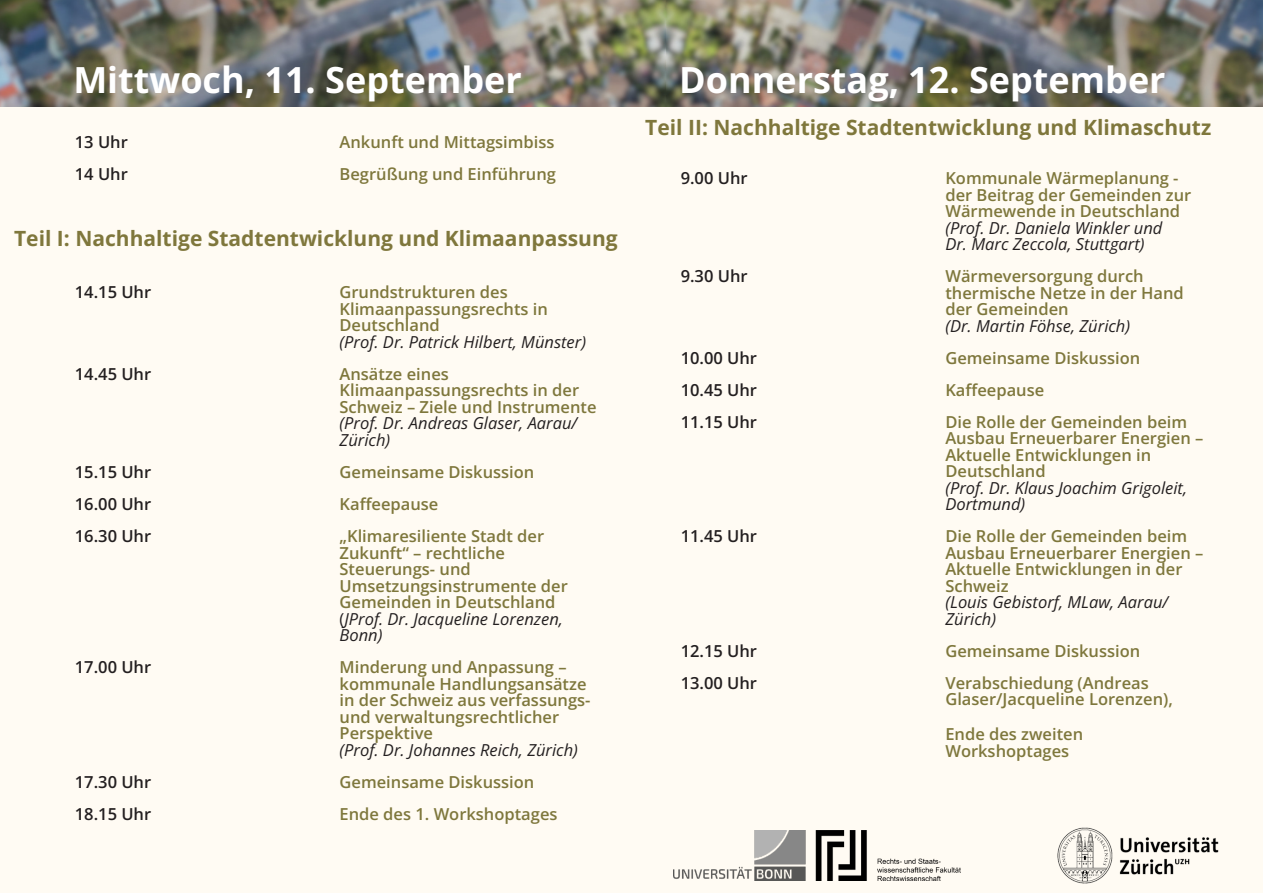
<style>
.page{position:relative;width:1263px;height:893px;background:#fff}
.page>*{position:absolute;margin:0;border:0;box-sizing:border-box;transform-origin:0 0}
.t1{font:700 36px "Open Sans";color:#fff}
.t2{font:700 21px "Open Sans";color:#7f773c}
.t3{font:600 16.5px/16.5px "Open Sans";color:#7e773c}
.t4{font:italic 16.5px/16.5px "Open Sans";color:#231f20}
.t5{font:600 16.5px "Open Sans";color:#231f20}
.s1{font-weight:400;color:#231f20}
.s2{font-weight:400;font-style:italic;color:#231f20}
</style>
<div class="page">
<div style="left:0;top:106px;width:1263px;height:787px;background:#fffbf3"></div>
<img style="left:0;top:0;width:1263px;height:106px">
<img style="left:1057px;top:827px;width:162px;height:57px">
<img style="left:674px;top:830px;width:286px;height:51px">
<h1 class="t1" style="left:73px;top:55px;width:450px">Mittwoch, 11. September</h1>
<h1 class="t1" style="left:679px;top:55px;width:488px">Donnerstag, 12. September</h1>
<p class="t5" style="left:75px;top:130px;width:55px">13 Uhr</p>
<p class="t3" style="left:340px;top:133px;width:216px">Ankunft und Mittagsimbiss</p>
<p class="t5" style="left:75px;top:162px;width:55px">14 Uhr</p>
<p class="t3" style="left:340px;top:165px;width:218px">Begrüßung und Einführung</p>
<p class="t2" style="left:645px;top:113px;width:567px">Teil II: Nachhaltige Stadtentwicklung und Klimaschutz</p>
<p class="t5" style="left:681px;top:167px;width:68px">9.00 Uhr</p>
<p class="t3" style="left:945px;top:170px;width:247px">Kommunale Wärmeplanung - der Beitrag der Gemeinden zur<br>Wärmewende in Deutschland</p>
<p class="t4" style="left:945px;top:219px;width:218px">(Prof. Dr. Daniela Winkler und<br>Dr. Marc Zeccola, Stuttgart)</p>
<p class="t5" style="left:681px;top:265px;width:68px">9.30 Uhr</p>
<p class="t3" style="left:945px;top:268px;width:240px">Wärmeversorgung durch thermische Netze in der Hand der Gemeinden</p>
<p class="t4" style="left:945px;top:317px;width:186px">(Dr. Martin Föhse, Zürich)</p>
<p class="t5" style="left:681px;top:346px;width:78px">10.00 Uhr</p>
<p class="t3" style="left:945px;top:349px;width:196px">Gemeinsame Diskussion</p>
<p class="t5" style="left:681px;top:378px;width:78px">10.45 Uhr</p>
<p class="t3" style="left:945px;top:381px;width:100px">Kaffeepause</p>
<p class="t5" style="left:681px;top:410px;width:78px">11.15 Uhr</p>
<p class="t3" style="left:945px;top:413px;width:259px">Die Rolle der Gemeinden beim<br>Ausbau Erneuerbarer Energien –<br>Aktuelle Entwicklungen in<br>Deutschland</p>
<p class="t4" style="left:945px;top:479px;width:243px">(Prof. Dr. Klaus Joachim Grigoleit,<br>Dortmund)</p>
<p class="t5" style="left:681px;top:525px;width:78px">11.45 Uhr</p>
<p class="t3" style="left:945px;top:528px;width:259px">Die Rolle der Gemeinden beim<br>Ausbau Erneuerbarer Energien –<br>Aktuelle Entwicklungen in der<br>Schweiz</p>
<p class="t4" style="left:945px;top:594px;width:224px">(Louis Gebistorf, MLaw, Aarau/<br>Zürich)</p>
<p class="t5" style="left:681px;top:639px;width:78px">12.15 Uhr</p>
<p class="t3" style="left:945px;top:642px;width:196px">Gemeinsame Diskussion</p>
<p class="t5" style="left:681px;top:671px;width:78px">13.00 Uhr</p>
<p class="t3" style="left:945px;top:674px;width:229px">Verabschiedung (Andreas<br>Glaser/Jacqueline Lorenzen),</p>
<p class="t3" style="left:945px;top:725px;width:139px">Ende des zweiten<br>Workshoptages</p>
<p class="t2" style="left:14px;top:224px;width:605px">Teil I: Nachhaltige Stadtentwicklung und Klimaanpassung</p>
<p class="t5" style="left:75px;top:281px;width:78px">14.15 Uhr</p>
<p class="t3" style="left:340px;top:284px;width:210px">Grundstrukturen des<br>Klimaanpassungsrechts in<br>Deutschland</p>
<p class="t4" style="left:340px;top:333px;width:248px">(Prof. Dr. Patrick Hilbert, Münster)</p>
<p class="t5" style="left:75px;top:362px;width:78px">14.45 Uhr</p>
<p class="t3" style="left:340px;top:365px;width:258px">Ansätze eines<br>Klimaanpassungsrechts in der<br>Schweiz – Ziele und Instrumente</p>
<p class="t4" style="left:340px;top:415px;width:239px">(Prof. Dr. Andreas Glaser, Aarau/<br>Zürich)</p>
<p class="t5" style="left:75px;top:460px;width:78px">15.15 Uhr</p>
<p class="t3" style="left:340px;top:463px;width:196px">Gemeinsame Diskussion</p>
<p class="t5" style="left:75px;top:492px;width:78px">16.00 Uhr</p>
<p class="t3" style="left:340px;top:495px;width:100px">Kaffeepause</p>
<p class="t5" style="left:75px;top:524px;width:78px">16.30 Uhr</p>
<p class="t3" style="left:340px;top:527px;width:230px">„Klimaresiliente Stadt der<br>Zukunft“ – rechtliche<br>Steuerungs- und<br>Umsetzungsinstrumente der<br>Gemeinden in Deutschland <span class="s1">(</span><span class="s2">JProf. Dr. Jacqueline Lorenzen,<br>Bonn)</span></p>
<p class="t5" style="left:75px;top:655px;width:78px">17.00 Uhr</p>
<p class="t3" style="left:340px;top:658px;width:252px">Minderung und Anpassung – kommunale Handlungsansätze in der Schweiz aus verfassungs&shy;und verwaltungsrechtlicher<br>Perspektive</p>
<p class="t4" style="left:340px;top:741px;width:240px">(Prof. Dr. Johannes Reich, Zürich)</p>
<p class="t5" style="left:75px;top:770px;width:78px">17.30 Uhr</p>
<p class="t3" style="left:340px;top:773px;width:196px">Gemeinsame Diskussion</p>
<p class="t5" style="left:75px;top:802px;width:78px">18.15 Uhr</p>
<p class="t3" style="left:340px;top:805px;width:219px">Ende des 1. Workshoptages</p>
</div>
